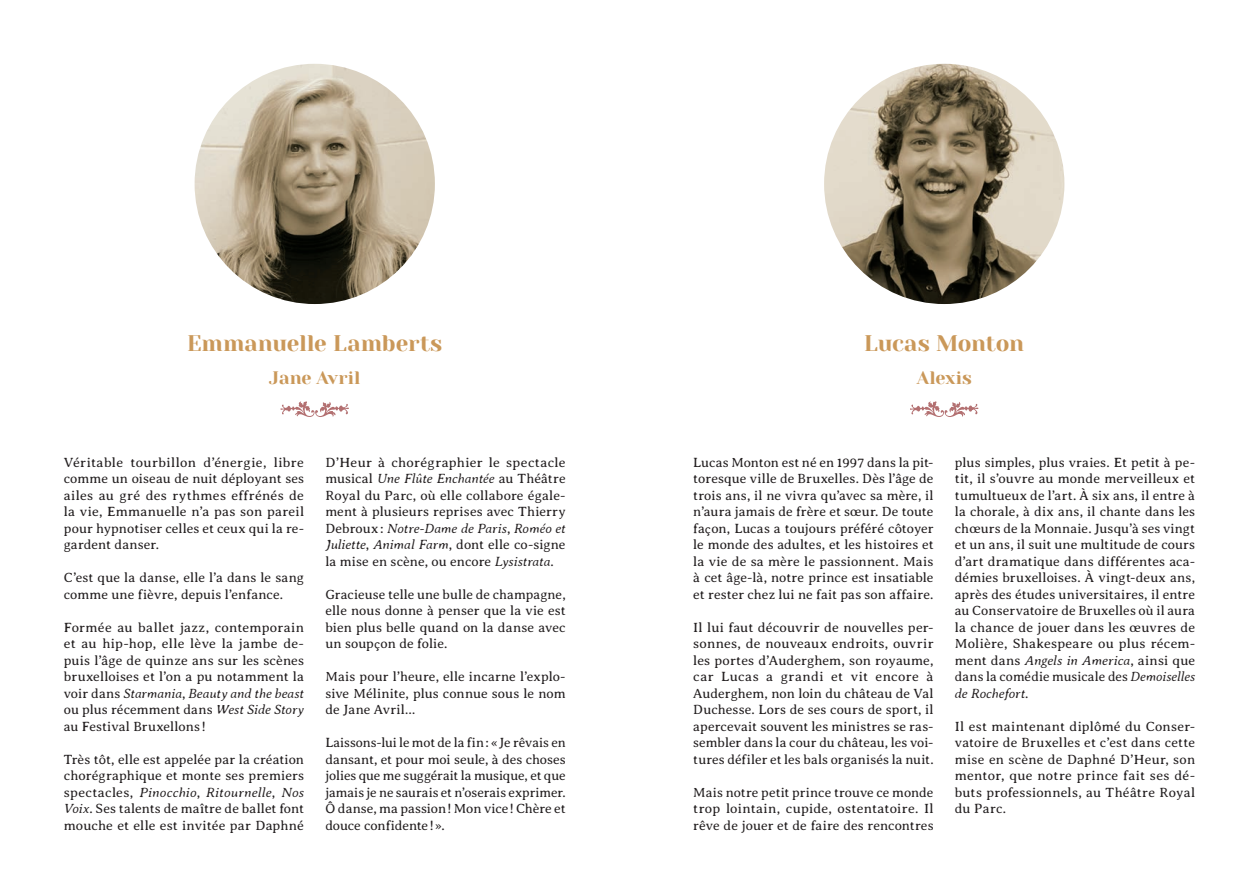
<style>
.page{position:relative;width:1259px;height:893px;background:#fff}
.page>*{position:absolute;margin:0;border:0;box-sizing:border-box;transform-origin:0 0}
.t1{font:22.5px "Yeseva One";letter-spacing:-.01em;color:#ca9859}
.t2{font:18px "Yeseva One";letter-spacing:.01em;color:#ca9859}
.t3{font:300 13.5px/16.5px "Averia Serif Libre";letter-spacing:.005em;color:#231f20;text-align:justify}
.s1{font-style:italic}
</style>
<div class="page">
<img style="left:195px;top:64px;width:240px;height:240px;border-radius:120px">
<img style="left:824px;top:64px;width:240px;height:240px;border-radius:120px">
<svg style="left:280px;top:401px;width:69px;height:16px"></svg>
<svg style="left:910px;top:401px;width:68px;height:16px"></svg>
<h1 class="t1" style="left:187px;top:327px;width:257px">Emmanuelle Lamberts</h1>
<h2 class="t2" style="left:269px;top:365px;width:92px">Jane Avril</h2>
<p class="t3" style="left:64px;top:454px;width:242px">Véritable tourbillon d’énergie, libre comme un oiseau de nuit déployant ses ailes au gré des rythmes effrénés de la vie, Emmanuelle n’a pas son pareil pour hypnotiser celles et ceux qui la re&shy;gardent danser.</p>
<p class="t3" style="left:64px;top:569px;width:242px">C’est que la danse, elle l’a dans le sang comme une fièvre, depuis l’enfance.</p>
<p class="t3" style="left:64px;top:619px;width:242px">Formée au ballet jazz, contemporain et au hip-hop, elle lève la jambe de&shy;puis l’âge de quinze ans sur les scènes bruxelloises et l’on a pu notamment la voir dans <span class="s1">Starmania</span>, <span class="s1">Beauty and the beast </span>ou plus récemment dans <span class="s1">West Side Story </span>au Festival Bruxellons !</p>
<p class="t3" style="left:64px;top:751px;width:242px">Très tôt, elle est appelée par la création chorégraphique et monte ses premiers spectacles, <span class="s1">Pinocchio</span>, <span class="s1">Ritournelle</span>, <span class="s1">Nos Voix</span>. Ses talents de maître de ballet font mouche et elle est invitée par Daphné</p>
<p class="t3" style="left:325px;top:454px;width:242px">D’Heur à chorégraphier le spectacle musical <span class="s1">Une Flûte Enchantée</span> au Théâtre Royal du Parc, où elle collabore égale&shy;ment à plusieurs reprises avec Thierry Debroux: <span class="s1">Notre-Dame de Paris</span>, <span class="s1">Roméo et Juliette</span>, <span class="s1">Animal Farm</span>, dont elle co-signe la mise en scène, ou encore <span class="s1">Lysistrata</span>.</p>
<p class="t3" style="left:325px;top:586px;width:242px">Gracieuse telle une bulle de champagne, elle nous donne à penser que la vie est bien plus belle quand on la danse avec un soupçon de folie.</p>
<p class="t3" style="left:325px;top:668px;width:242px">Mais pour l’heure, elle incarne l’explo&shy;sive Mélinite, plus connue sous le nom de Jane Avril…</p>
<p class="t3" style="left:325px;top:734px;width:242px">Laissons-lui le mot de la fin: «Je rêvais en dansant, et pour moi seule, à des choses jolies que me suggérait la musique, et que jamais je ne saurais et n’oserais exprimer.<br>Ô danse, ma passion! Mon vice! Chère et douce confidente!».</p>
<h1 class="t1" style="left:864px;top:327px;width:161px">Lucas Monton</h1>
<h2 class="t2" style="left:916px;top:365px;width:57px">Alexis</h2>
<p class="t3" style="left:693px;top:454px;width:242px">Lucas Monton est né en 1997 dans la pit&shy;toresque ville de Bruxelles. Dès l’âge de trois ans, il ne vivra qu’avec sa mère, il n’aura jamais de frère et sœur. De toute façon, Lucas a toujours préféré côtoyer le monde des adultes, et les histoires et la vie de sa mère le passionnent. Mais à cet âge-là, notre prince est insatiable et rester chez lui ne fait pas son affaire.</p>
<p class="t3" style="left:693px;top:619px;width:242px">Il lui faut découvrir de nouvelles per&shy;sonnes, de nouveaux endroits, ouvrir les portes d’Auderghem, son royaume, car Lucas a grandi et vit encore à Auderghem, non loin du château de Val Duchesse. Lors de ses cours de sport, il apercevait souvent les ministres se ras&shy;sembler dans la cour du château, les voi&shy;tures défiler et les bals organisés la nuit.</p>
<p class="t3" style="left:693px;top:784px;width:242px">Mais notre petit prince trouve ce monde trop lointain, cupide, ostentatoire. Il rêve de jouer et de faire des rencontres</p>
<p class="t3" style="left:955px;top:454px;width:242px">plus simples, plus vraies. Et petit à pe&shy;tit, il s’ouvre au monde merveilleux et tumultueux de l’art. À six ans, il entre à la chorale, à dix ans, il chante dans les chœurs de la Monnaie. Jusqu’à ses vingt et un ans, il suit une multitude de cours d’art dramatique dans différentes aca&shy;démies bruxelloises. À vingt-deux ans, après des études universitaires, il entre au Conservatoire de Bruxelles où il aura la chance de jouer dans les œuvres de Molière, Shakespeare ou plus récem&shy;ment dans <span class="s1">Angels in America</span>, ainsi que dans la comédie musicale des <span class="s1">Demoiselles de Rochefort</span>.</p>
<p class="t3" style="left:955px;top:718px;width:242px">Il est maintenant diplômé du Conser&shy;vatoire de Bruxelles et c’est dans cette mise en scène de Daphné D’Heur, son mentor, que notre prince fait ses dé&shy;buts professionnels, au Théâtre Royal du Parc.</p>
</div>
